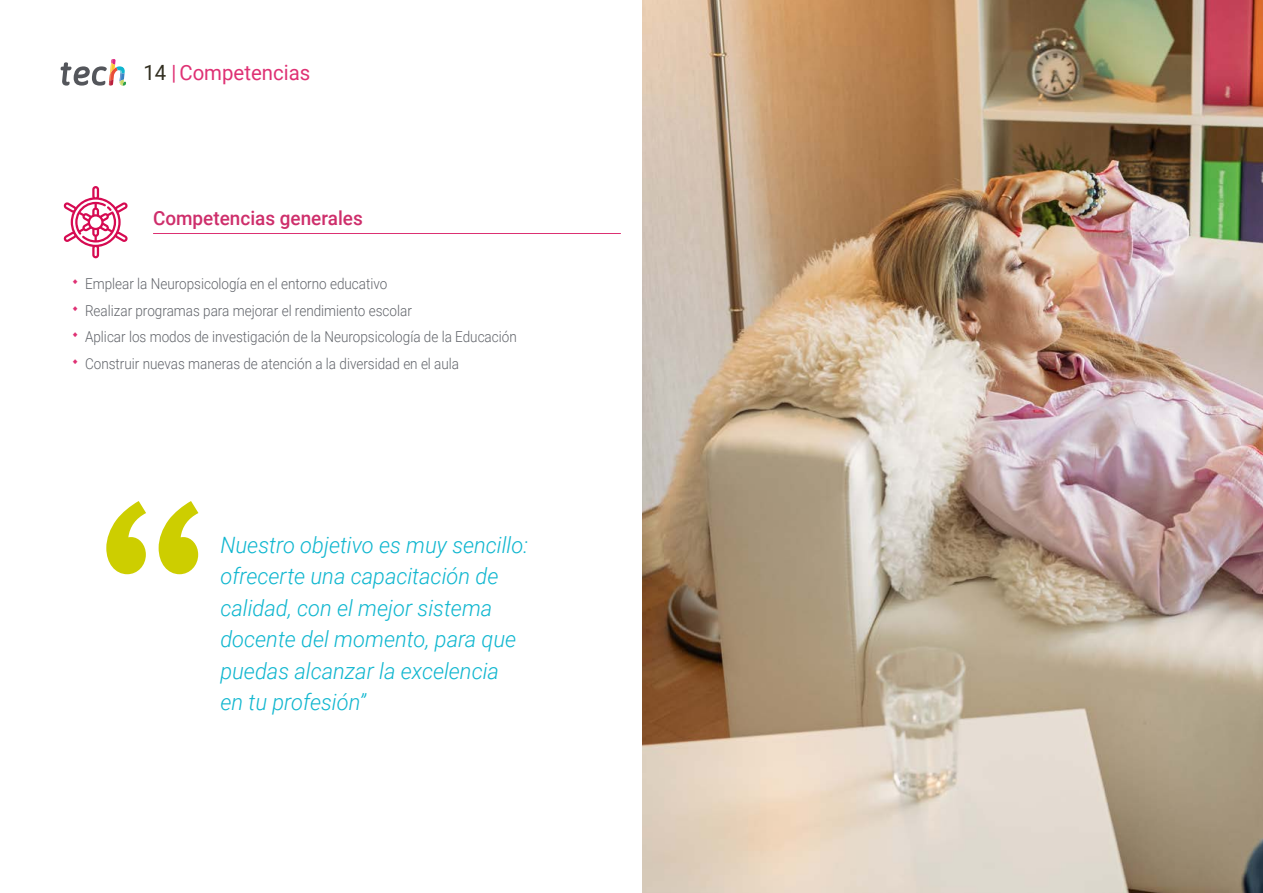
<style>
.page{position:relative;width:1263px;height:893px;background:#fff}
.page>*{position:absolute;margin:0;border:0;box-sizing:border-box;transform-origin:0 0}
.t1{font:italic 300 22.5px/31.5px "Roboto";color:#0fb6cf}
.t2{font:21px "Roboto";color:#df3174}
.t3{font:500 19.5px "Roboto";color:#ce2e6b}
.t4{font:300 15px/26.7px "Roboto";color:#61646a;scale:.9 1}
.s1{color:#312e20}
</style>
<div class="page">
<svg style="left:61px;top:59px;width:65px;height:27px"></svg>
<img style="left:642px;top:0;width:621px;height:893px">
<hr style="left:153px;top:233px;width:468px;height:1px;background:#dc3072">
<svg style="left:63px;top:186px;width:65px;height:72px"></svg>
<svg style="left:106px;top:501px;width:92px;height:73px"></svg>
<h2 class="t2" style="left:144px;top:57px;width:168px"><span class="s1">14</span> | Competencias</h2>
<h3 class="t3" style="left:153px;top:205px;width:211px">Competencias generales</h3>
<p class="t4" style="left:85px;top:270px;width:481px">Emplear la Neuropsicología en el entorno educativo<br>Realizar programas para mejorar el rendimiento escolar<br>Aplicar los modos de investigación de la Neuropsicología de la Educación Construir nuevas maneras de atención a la diversidad en el aula</p>
<h1 class="t1" style="left:220px;top:528px;width:309px">Nuestro objetivo es muy sencillo: ofrecerte una capacitación de calidad, con el mejor sistema docente del momento, para que puedas alcanzar la excelencia<br>en tu profesión”</h1>
</div>
